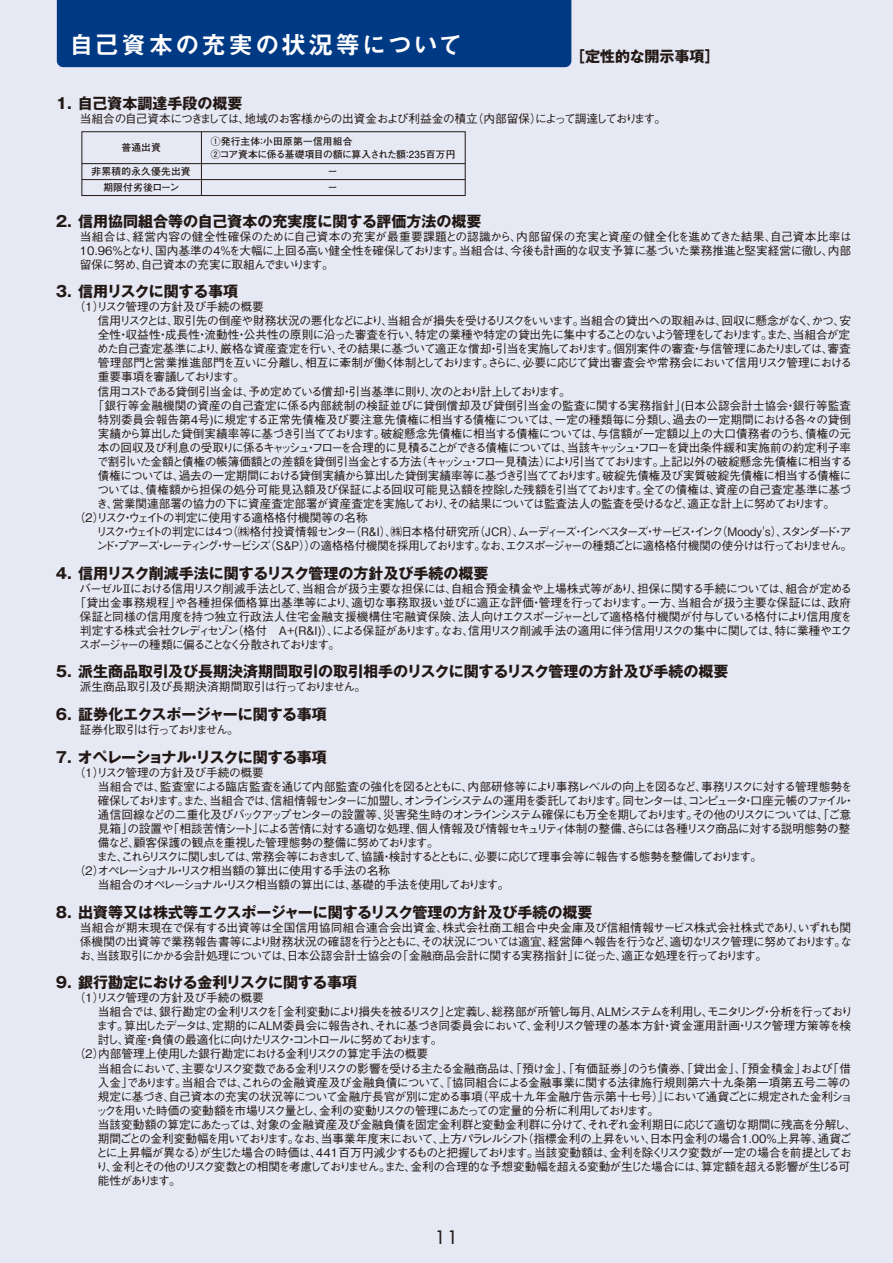
<style>
.page{position:relative;width:893px;height:1263px;background:#e6e8f3}
.page>*{position:absolute;margin:0;border:0;box-sizing:border-box;transform-origin:0 0}
.t1{font:24.6px "Midashi Go Pr 6 N MB31";letter-spacing:.07em;color:#fff}
.t2{font:18px "Futura";color:#221815}
.t3{font:700 15px "Gothic MB101 Pr 6 N";color:#221815}
.t4{font:700 15px "Gothic MB101 Pr 6 N";letter-spacing:-.03em;color:#221815}
.t5{font:500 11.7px/14.1px "Gothic BBB Pr 6 N";letter-spacing:-.05em;color:#221815;text-align:justify}
.t6{font:500 11.7px "Gothic BBB Pr 6 N";letter-spacing:-.03em;color:#221815}
.t7{font:500 11.7px "Gothic BBB Pr 6 N";letter-spacing:-.105em;color:#221815}
.t8{font:500 11.7px "Gothic BBB Pr 6 N";letter-spacing:-.115em;color:#221815}
.t9{font:500 11.7px "Gothic BBB Pr 6 N";letter-spacing:-.02em;color:#221815}
.t10{font:500 11.7px "Gothic BBB Pr 6 N";letter-spacing:-.095em;color:#221815}
.t11{font:500 11.7px "Gothic BBB Pr 6 N";letter-spacing:-.12em;color:#221815}
.t12{font:500 11.7px "Gothic BBB Pr 6 N";letter-spacing:-.15em;color:#221815}
.t13{font:500 11.7px "Gothic BBB Pr 6 N";letter-spacing:-.075em;color:#221815}
.t14{font:500 11.7px "Gothic BBB Pr 6 N";color:#221815}
.t15{font:500 11.7px "Gothic BBB Pr 6 N";letter-spacing:.015em;color:#221815}
.t16{font:500 11.7px "Gothic BBB Pr 6 N";letter-spacing:-.005em;color:#221815}
.t17{font:500 11.7px "Gothic BBB Pr 6 N";letter-spacing:-.015em;color:#221815}
.t18{font:500 11.7px "Gothic BBB Pr 6 N";letter-spacing:.01em;color:#221815}
.t19{font:500 11.7px "Gothic BBB Pr 6 N";letter-spacing:-.135em;color:#221815}
.t20{font:500 11.7px "Gothic BBB Pr 6 N";letter-spacing:-.11em;color:#221815}
.t21{font:500 11.7px "Gothic BBB Pr 6 N";letter-spacing:-.17em;color:#221815}
.t22{font:500 11.7px "Gothic BBB Pr 6 N";letter-spacing:-.13em;color:#221815}
.t23{font:500 11.7px "Gothic BBB Pr 6 N";letter-spacing:-.14em;color:#221815}
.t24{font:700 9.75px/15.8px "Futo Go B101 Pr 6 N";letter-spacing:.02em;color:#221815}
</style>
<div class="page">
<div style="left:57px;top:0;width:514px;height:67px;background:#003984"></div>
<div style="left:81px;top:131px;width:385px;height:65px;border:1px solid #221815"></div>
<hr style="left:82px;top:163px;width:383px;height:1px;background:#221815">
<hr style="left:82px;top:179px;width:383px;height:1px;background:#221815">
<hr style="left:201px;top:132px;width:1px;height:64px;background:#221815">
<h1 class="t1" style="left:69px;top:26px;width:395px">自己資本の充実の状況等について</h1>
<p class="t3" style="left:570px;top:43px;width:151px">［定性的な開示事項］</p>
<p class="t3" style="left:54px;top:91px;width:190px">１．自己資本調達手段の概要</p>
<p class="t5" style="left:80px;top:111px;width:588px">当組合の自己資本につきましては、地域のお客様からの出資金および利益金の積立（内部留保）によって調達しております。</p>
<p class="t24" style="left:121px;top:139px;width:41px">普通出資</p>
<p class="t24" style="left:92px;top:163px;width:101px;text-align:center">非累積的永久優先出資期限付劣後ローン</p>
<p class="t24" style="left:211px;top:135px;width:246px;line-height:12.8px">①発行主体：小田原第一信用組合<br>②コア資本に係る基礎項目の額に算入された額：235百万円</p>
<p class="t24" style="left:328px;top:163px;width:11px">ーー</p>
<p class="t3" style="left:56px;top:208px;width:427px">2．信用協同組合等の自己資本の充実度に関する評価方法の概要</p>
<p class="t5" style="left:80px;top:228px;width:773px">当組合は、経営内容の健全性確保のために自己資本の充実が最重要課題との認識から、内部留保の充実と資産の健全化を進めてきた結果、自己資本比率は10.96％となり、国内基準の4％を大幅に上回る高い健全性を確保しております。当組合は、今後も計画的な収支予算に基づいた業務推進と堅実経営に徹し、内部留保に努め、自己資本の充実に取組んでまいります。</p>
<p class="t4" style="left:56px;top:279px;width:184px">3．信用リスクに関する事項</p>
<p class="t6" style="left:74px;top:297px;width:192px">（１）リスク管理の方針及び手続の概要</p>
<p class="t5" style="left:98px;top:313px;width:755px">信用リスクとは、取引先の倒産や財務状況の悪化などにより、当組合が損失を受けるリスクをいいます。当組合の貸出への取組みは、回収に懸念がなく、かつ、安</p>
<p class="t5" style="left:98px;top:327px;width:754px">全性・収益性・成長性・流動性・公共性の原則に沿った審査を行い、特定の業種や特定の貸出先に集中することのないよう管理をしております。また、当組合が定</p>
<p class="t5" style="left:97px;top:341px;width:755px">めた自己査定基準により、厳格な資産査定を行い、その結果に基づいて適正な償却・引当を実施しております。個別案件の審査・与信管理にあたりましては、審査</p>
<p class="t5" style="left:98px;top:355px;width:756px">管理部門と営業推進部門を互いに分離し、相互に牽制が働く体制としております。さらに、必要に応じて貸出審査会や常務会において信用リスク管理における</p>
<p class="t22" style="left:98px;top:368px;width:148px">重要事項を審議しております。</p>
<p class="t20" style="left:98px;top:382px;width:474px">信用コストである貸倒引当金は、予め定めている償却・引当基準に則り、次のとおり計上しております。</p>
<p class="t18" style="left:93px;top:396px;width:760px">「銀行等金融機関の資産の自己査定に係る内部統制の検証並びに貸倒償却及び貸倒引当金の監査に関する実務指針」(日本公認会計士協会・銀行等監査</p>
<p class="t17" style="left:98px;top:410px;width:755px">特別委員会報告第４号)に規定する正常先債権及び要注意先債権に相当する債権については、一定の種類毎に分類し、過去の一定期間における各々の貸倒</p>
<p class="t9" style="left:98px;top:424px;width:755px">実績から算出した貸倒実績率等に基づき引当てております。破綻懸念先債権に相当する債権については、与信額が一定額以上の大口債務者のうち、債権の元</p>
<p class="t5" style="left:98px;top:439px;width:755px">本の回収及び利息の受取りに係るキャッシュ・フローを合理的に見積ることができる債権については、当該キャッシュ・フローを貸出条件緩和実施前の約定利子率</p>
<p class="t5" style="left:97px;top:453px;width:757px">で割引いた金額と債権の帳簿価額との差額を貸倒引当金とする方法（キャッシュ・フロー見積法）により引当てております。上記以外の破綻懸念先債権に相当する</p>
<p class="t5" style="left:98px;top:467px;width:755px">債権については、過去の一定期間における貸倒実績から算出した貸倒実績率等に基づき引当てております。破綻先債権及び実質破綻先債権に相当する債権に</p>
<p class="t9" style="left:98px;top:480px;width:755px">ついては、債権額から担保の処分可能見込額及び保証による回収可能見込額を控除した残額を引当てております。全ての債権は、資産の自己査定基準に基づ</p>
<p class="t5" style="left:96px;top:496px;width:740px">き、営業関連部署の協力の下に資産査定部署が資産査定を実施しており、その結果については監査法人の監査を受けるなど、適正な計上に努めております。</p>
<p class="t6" style="left:74px;top:508px;width:295px">（２）リスク・ウェイトの判定に使用する適格格付機関等の名称</p>
<p class="t8" style="left:96px;top:522px;width:757px">リスク・ウェイトの判定には4つ（㈱格付投資情報センター（R&amp;I ）、㈱日本格付研究所（J C R）、ムーディーズ・インベスターズ・サービス・インク（Moody'ｓ）、スタンダード・ア</p>
<p class="t11" style="left:96px;top:536px;width:757px">ンド・プアーズ・レーティング・サービシズ（S&amp;P））の適格格付機関を採用しております。なお、エクスポージャーの種類ごとに適格格付機関の使分けは行っておりません。</p>
<p class="t3" style="left:56px;top:560px;width:434px">4．信用リスク削減手法に関するリスク管理の方針及び手続の概要</p>
<p class="t5" style="left:80px;top:580px;width:774px">バーゼルⅡにおける信用リスク削減手法として、当組合が扱う主要な担保には、自組合預金積金や上場株式等があり、担保に関する手続については、組合が定める</p>
<p class="t14" style="left:74px;top:593px;width:778px">「貸出金事務規程」や各種担保価格算出基準等により、適切な事務取扱い並びに適正な評価・管理を行っております。一方、当組合が扱う主要な保証には、政府</p>
<p class="t15" style="left:80px;top:607px;width:774px">保証と同様の信用度を持つ独立行政法人住宅金融支援機構住宅融資保険、法人向けエクスポージャーとして適格格付機関が付与している格付により信用度を</p>
<p class="t10" style="left:80px;top:621px;width:773px">判定する株式会社クレディセゾン（格付　A+(R&amp;I)）、による保証があります。なお、信用リスク削減手法の適用に伴う信用リスクの集中に関しては、特に業種やエク</p>
<p class="t21" style="left:79px;top:635px;width:263px">スポージャーの種類に偏ることなく分散されております。</p>
<p class="t3" style="left:56px;top:659px;width:674px">5．派生商品取引及び長期決済期間取引の取引相手のリスクに関するリスク管理の方針及び手続の概要</p>
<p class="t6" style="left:80px;top:677px;width:288px">派生商品取引及び長期決済期間取引は行っておりません。</p>
<p class="t3" style="left:56px;top:702px;width:272px">6．証券化エクスポージャーに関する事項</p>
<p class="t20" style="left:80px;top:720px;width:160px">証券化取引は行っておりません。</p>
<p class="t4" style="left:56px;top:744px;width:272px">7．オペレーショナル・リスクに関する事項</p>
<p class="t6" style="left:74px;top:763px;width:192px">（１）リスク管理の方針及び手続の概要</p>
<p class="t5" style="left:98px;top:778px;width:756px">当組合では、監査室による臨店監査を通じて内部監査の強化を図るとともに、内部研修等により事務レベルの向上を図るなど、事務リスクに対する管理態勢を</p>
<p class="t12" style="left:98px;top:791px;width:758px">確保しております。また、当組合では、信組情報センターに加盟し、オンラインシステムの運用を委託しております。同センターは、コンピュータ・口座元帳のファイル・</p>
<p class="t7" style="left:98px;top:805px;width:755px">通信回線などの二重化及びバックアップセンターの設置等、災害発生時のオンラインシステム確保にも万全を期しております。その他のリスクについては、「ご意</p>
<p class="t5" style="left:98px;top:821px;width:754px">見箱」の設置や「相談苦情シート」による苦情に対する適切な処理、個人情報及び情報セキュリティ体制の整備、さらには各種リスク商品に対する説明態勢の整</p>
<p class="t5" style="left:98px;top:835px;width:342px">備など、顧客保護の観点を重視した管理態勢の整備に努めております。</p>
<p class="t19" style="left:96px;top:847px;width:667px">また、これらリスクに関しましては、常務会等におきまして、協議・検討するとともに、必要に応じて理事会等に報告する態勢を整備しております。</p>
<p class="t5" style="left:74px;top:863px;width:318px">（２）オペレーショナル・リスク相当額の算出に使用する手法の名称</p>
<p class="t10" style="left:98px;top:875px;width:413px">当組合のオペレーショナル・リスク相当額の算出には、基礎的手法を使用しております。</p>
<p class="t3" style="left:56px;top:899px;width:538px">8．出資等又は株式等エクスポージャーに関するリスク管理の方針及び手続の概要</p>
<p class="t5" style="left:79px;top:919px;width:774px">当組合が期末現在で保有する出資等は全国信用協同組合連合会出資金、株式会社商工組合中央金庫及び信組情報サービス株式会社株式であり、いずれも関係機関の出資等で業務報告書等により財務状況の確認を行うとともに、その状況については適宜、経営陣へ報告を行うなど、適切なリスク管理に努めております。なお、当該取引にかかる会計処理については、日本公認会計士協会の「金融商品会計に関する実務指針」に従った、適正な処理を行っております。</p>
<p class="t3" style="left:56px;top:970px;width:303px">9．銀行勘定における金利リスクに関する事項</p>
<p class="t6" style="left:74px;top:988px;width:192px">（１）リスク管理の方針及び手続の概要</p>
<p class="t8" style="left:98px;top:1002px;width:756px">当組合では、銀行勘定の金利リスクを「金利変動により損失を被るリスク」と定義し、総務部が所管し毎月、ALMシステムを利用し、モニタリング・分析を行っており</p>
<p class="t5" style="left:96px;top:1018px;width:756px">ます。算出したデータは、定期的にALM委員会に報告され、それに基づき同委員会において、金利リスク管理の基本方針・資金運用計画・リスク管理方策等を検</p>
<p class="t11" style="left:98px;top:1031px;width:346px">討し、資産・負債の最適化に向けたリスク・コントロールに努めております。</p>
<p class="t6" style="left:74px;top:1045px;width:356px">（２）内部管理上使用した銀行勘定における金利リスクの算定手法の概要</p>
<p class="t13" style="left:98px;top:1059px;width:755px">当組合において、主要なリスク変数である金利リスクの影響を受ける主たる金融商品は、「預け金」、「有価証券」のうち債券、「貸出金」、「預金積金」および「借</p>
<p class="t16" style="left:98px;top:1073px;width:754px">入金」であります。当組合では、これらの金融資産及び金融負債について、『協同組合による金融事業に関する法律施行規則第六十九条第一項第五号二等の</p>
<p class="t6" style="left:98px;top:1087px;width:756px">規定に基づき、自己資本の充実の状況等について金融庁長官が別に定める事項（平成十九年金融庁告示第十七号）』において通貨ごとに規定された金利ショ</p>
<p class="t7" style="left:96px;top:1101px;width:565px">ックを用いた時価の変動額を市場リスク量とし、金利の変動リスクの管理にあたっての定量的分析に利用しております。</p>
<p class="t5" style="left:98px;top:1116px;width:760px">当該変動額の算定にあたっては、対象の金融資産及び金融負債を固定金利群と変動金利群に分けて、それぞれ金利期日に応じて適切な期間に残高を分解し、</p>
<p class="t6" style="left:98px;top:1129px;width:755px">期間ごとの金利変動幅を用いております。なお、当事業年度末において、上方パラレルシフト（指標金利の上昇をいい、日本円金利の場合1.00％上昇等、通貨ご</p>
<p class="t5" style="left:96px;top:1144px;width:757px">とに上昇幅が異なる）が生じた場合の時価は、441百万円減少するものと把握しております。当該変動額は、金利を除くリスク変数が一定の場合を前提としてお</p>
<p class="t7" style="left:96px;top:1157px;width:755px">り、金利とその他のリスク変数との相関を考慮しておりません。また、金利の合理的な予想変動幅を超える変動が生じた場合には、算定額を超える影響が生じる可</p>
<p class="t23" style="left:98px;top:1171px;width:84px">能性があります。</p>
<h2 class="t2" style="left:435px;top:1225px;width:24px">11</h2>
</div>
